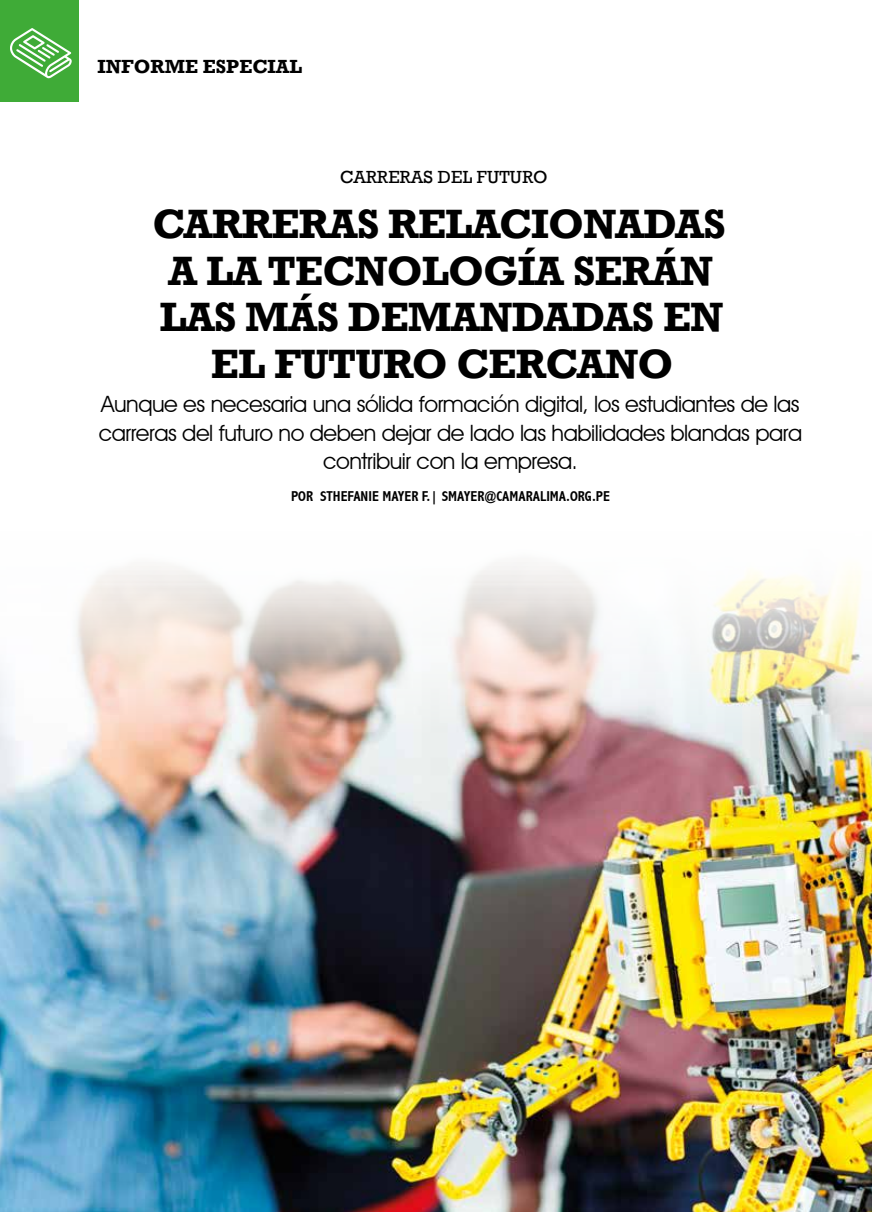
<style>
.page{position:relative;width:872px;height:1212px;background:#fff}
.page>*{position:absolute;margin:0;border:0;box-sizing:border-box;transform-origin:0 0}
.t1{font:700 42px/46.5px "Rockwell";letter-spacing:-.02em;color:#000;text-align:center}
.t2{font:22.5px/28.5px "Avant Garde IT Cby BT";letter-spacing:-.02em;color:#000;text-align:center}
.t3{font:700 19.5px "Rockwell";color:#000}
.t4{font:18px "Rockwell";letter-spacing:.01em;color:#000}
.t5{font:700 condensed 14.25px "Abadi";color:#000}
</style>
<div class="page">
<div style="left:0;top:0;width:79px;height:102px;background:#3fab37"></div>
<svg style="left:10px;top:28px;width:62px;height:50px"></svg>
<img style="left:0;top:562px;width:872px;height:650px">
<p class="t3" style="left:97px;top:54px;width:206px">INFORME ESPECIAL</p>
<p class="t4" style="left:340px;top:166px;width:209px">CARRERAS DEL FUTURO</p>
<h1 class="t1" style="left:152px;top:201px;width:575px">CARRERAS RELACIONADAS<br>A LA TECNOLOGÍA SERÁN<br>LAS MÁS DEMANDADAS EN<br>EL FUTURO CERCANO</h1>
<p class="t2" style="left:99px;top:390px;width:705px">Aunque es necesaria una sólida formación digital, los estudiantes de las carreras del futuro no deben dejar de lado las habilidades blandas para contribuir con la empresa.</p>
<p class="t5" style="left:291px;top:487px;width:320px">POR STHEFANIE MAYER F.| SMAYER@CAMARALIMA.ORG.PE</p>
</div>
